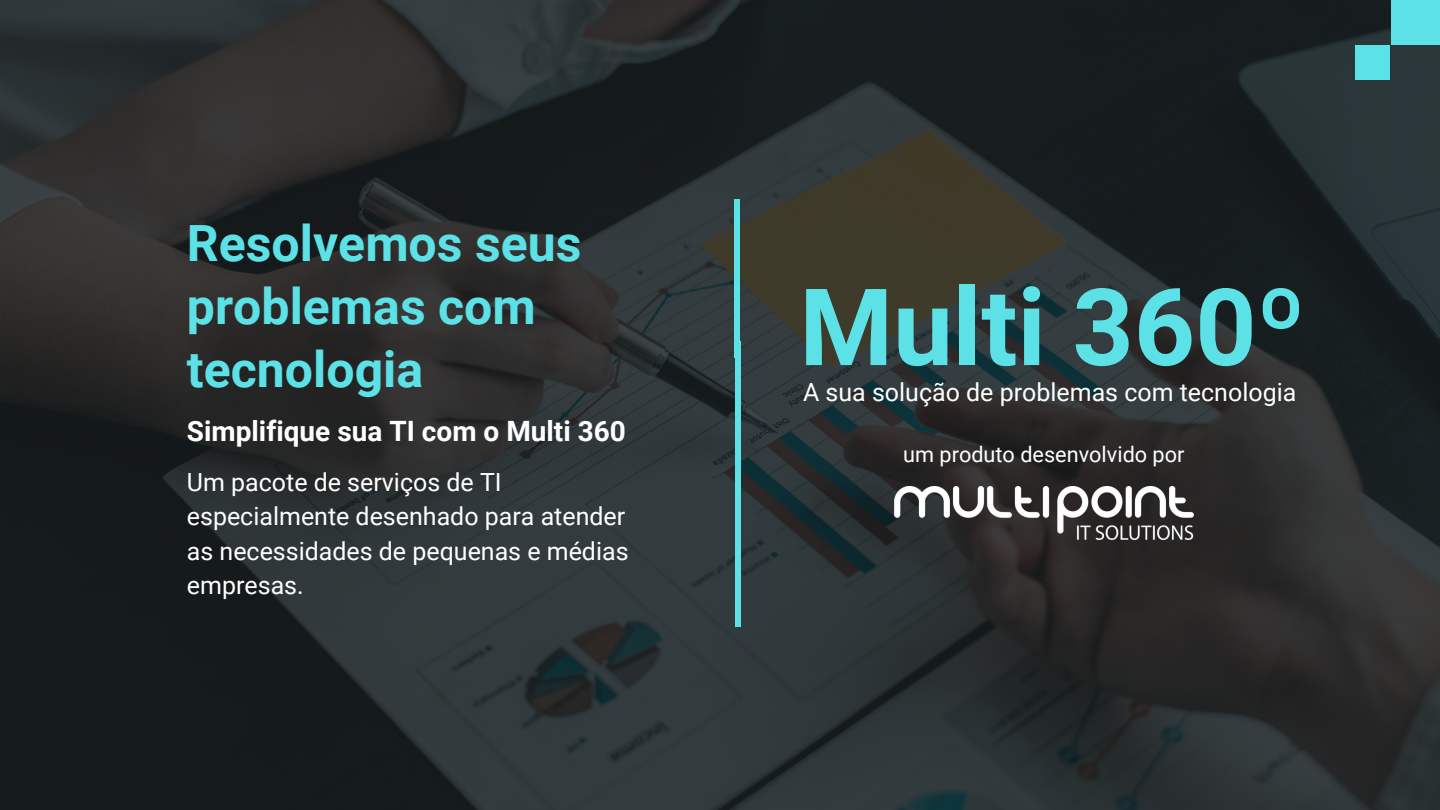
<style>
.page{position:relative;width:1440px;height:810px;background:#fff}
.page>*{position:absolute;margin:0;border:0;box-sizing:border-box;transform-origin:0 0}
.t1{font:700 107px "Roboto";color:#5ce1e6}
.t2{font:700 50px/63px "Roboto";color:#5ce1e6}
.t3{font:700 28px "Roboto";color:#fff}
.t4{font:25px/34.5px "Roboto";color:#fff}
.t5{font:21.7px "Roboto";color:#fff}
</style>
<div class="page">
<img style="left:0;top:0;width:1440px;height:810px">
<div style="left:1392px;top:0;width:48px;height:45px;background:#5ce1e6"></div>
<div style="left:1356px;top:45px;width:34px;height:34px;background:#5ce1e6"></div>
<img style="left:895px;top:487px;width:298px;height:52px">
<div style="left:734px;top:199px;width:6px;height:159px;background:#5ce1e6"></div>
<div style="left:735px;top:469px;width:6px;height:158px;background:#5ce1e6"></div>
<div style="left:735px;top:342px;width:6px;height:158px;background:#5ce1e6"></div>
<h2 class="t2" style="left:187px;top:213px;width:396px">Resolvemos seus problemas com tecnologia</h2>
<p class="t3" style="left:187px;top:415px;width:441px">Simplifique sua TI com o Multi 360</p>
<p class="t4" style="left:187px;top:465px;width:443px">Um pacote de serviços de TI especialmente desenhado para atender as necessidades de pequenas e médias empresas.</p>
<h1 class="t1" style="left:799px;top:266px;width:508px">Multi 360º</h1>
<p class="t4" style="left:803px;top:375px;width:495px">A sua solução de problemas com tecnologia</p>
<p class="t5" style="left:903px;top:442px;width:283px">um produto desenvolvido por</p>
</div>
